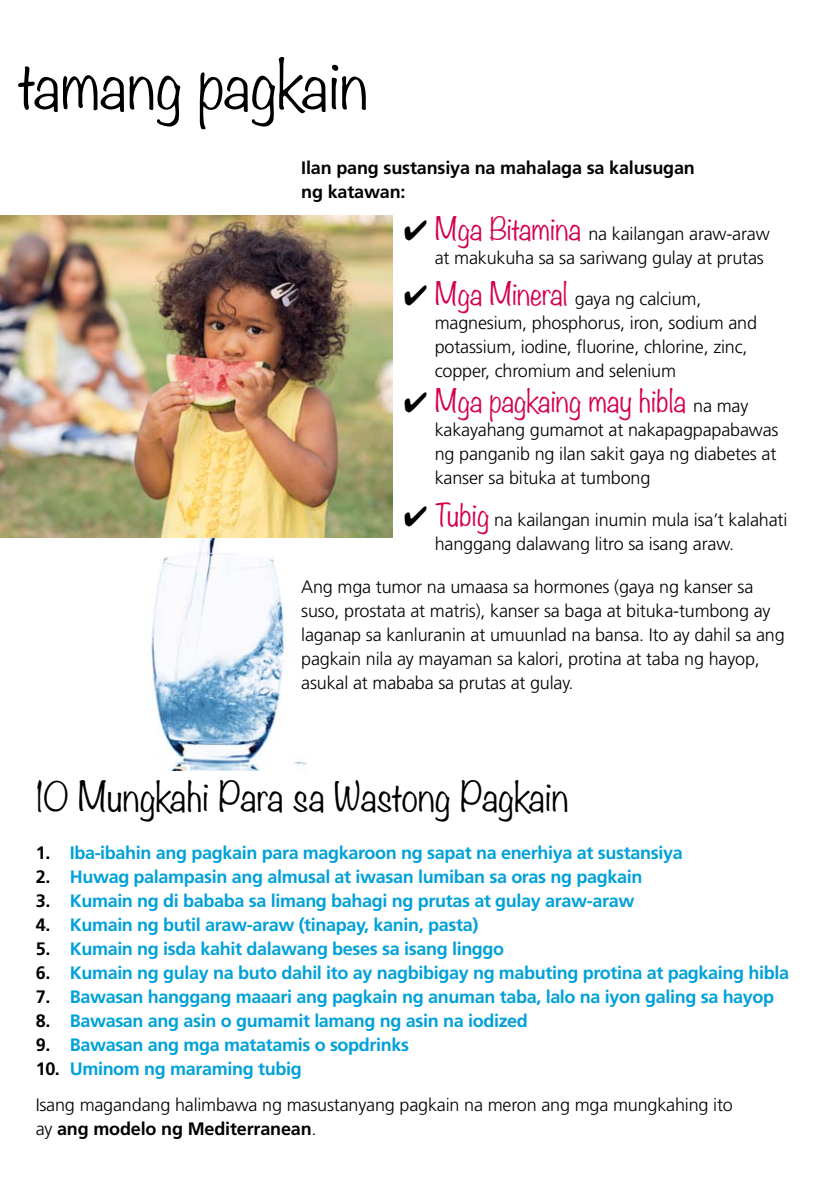
<style>
.page{position:relative;width:823px;height:1191px;background:#fff}
.page>*{position:absolute;margin:0;border:0;box-sizing:border-box;transform-origin:0 0}
.t1{font:300 60px "Noteworthy";color:#000}
.t2{font:300 36px "Noteworthy";color:#000}
.t3{font:300 28px "Noteworthy";color:#d40050}
.t4{font:300 18px/24px "Frutiger LT Std";letter-spacing:-.01em;color:#000}
.t5{font:700 18px "Frutiger LT Std";letter-spacing:-.02em;color:#00a1da}
.t6{font:700 18px/24px "Frutiger LT Std";letter-spacing:-.01em;color:#000}
.s1{font-family:"Noteworthy";font-size:28px;color:#d40050}
.s2{color:#000}
.s3{font-family:"Frutiger LT Std";font-size:18px;color:#000}
.s4{font-weight:700}
.s5{font-weight:700;color:#00a1da}
.s6{font-weight:300}
</style>
<div class="page">
<img style="left:143px;top:537px;width:163px;height:234px">
<img style="left:0;top:216px;width:392px;height:321px">
<h1 class="t1" style="left:16px;top:32px;width:353px">tamang pagkain</h1>
<p class="t6" style="left:301px;top:156px;width:395px">Ilan pang sustansiya na mahalaga sa kalusugan ng katawan:</p>
<p class="t4" style="left:434px;top:222px;width:336px;text-indent:-31px">✔ <span class="s1">Mga Bitamina</span> na kailangan araw-araw at makukuha sa sa sariwang gulay at prutas</p>
<p class="t4" style="left:434px;top:287px;width:323px;text-indent:-31px">✔ <span class="s1">Mga Mineral</span> gaya ng calcium, magnesium, phosphorus, iron, sodium and potassium, iodine, fluorine, chlorine, zinc, copper, chromium and selenium</p>
<h3 class="t3" style="left:403px;top:377px;width:346px"><span class="s2">✔</span> Mga pagkaing may hibla <span class="s3">na may</span></h3>
<p class="t4" style="left:434px;top:418px;width:345px">kakayahang gumamot at nakapagpapabawas ng panganib ng ilan sakit gaya ng diabetes at kanser sa bituka at tumbong</p>
<p class="t4" style="left:434px;top:508px;width:354px;text-indent:-31px">✔ <span class="s1">Tubig</span> na kailangan inumin mula isa’t kalahati hanggang dalawang litro sa isang araw.</p>
<p class="t4" style="left:301px;top:575px;width:484px">Ang mga tumor na umaasa sa hormones (gaya ng kanser sa suso, prostata at matris), kanser sa baga at bituka-tumbong ay laganap sa kanluranin at umuunlad na bansa. Ito ay dahil sa ang pagkain nila ay mayaman sa kalori, protina at taba ng hayop, asukal at mababa sa prutas at gulay.</p>
<h2 class="t2" style="left:36px;top:765px;width:534px">10 Mungkahi Para sa Wastong Pagkain</h2>
<p class="t5" style="left:36px;top:842px;width:648px"><span class="s2">1.</span> Iba-ibahin ang pagkain para magkaroon ng sapat na enerhiya at sustansiya</p>
<p class="t5" style="left:36px;top:866px;width:608px"><span class="s2">2.</span> Huwag palampasin ang almusal at iwasan lumiban sa oras ng pagkain</p>
<p class="t5" style="left:36px;top:890px;width:600px"><span class="s2">3.</span> Kumain ng di bababa sa limang bahagi ng prutas at gulay araw-araw</p>
<p class="t5" style="left:36px;top:914px;width:444px"><span class="s2">4.</span> Kumain ng butil araw-araw (tinapay, kanin, pasta)</p>
<p class="t5" style="left:36px;top:938px;width:470px"><span class="s2">5.</span> Kumain ng isda kahit dalawang beses sa isang linggo</p>
<p class="t5" style="left:36px;top:962px;width:754px"><span class="s2">6.</span> Kumain ng gulay na buto dahil ito ay nagbibigay ng mabuting protina at pagkaing hibla</p>
<p class="t5" style="left:36px;top:986px;width:739px"><span class="s2">7.</span> Bawasan hanggang maaari ang pagkain ng anuman taba, lalo na iyon galing sa hayop</p>
<p class="t5" style="left:36px;top:1010px;width:493px"><span class="s2">8.</span> Bawasan ang asin o gumamit lamang ng asin na iodized</p>
<p class="t5" style="left:36px;top:1034px;width:375px"><span class="s2">9.</span> Bawasan ang mga matatamis o sopdrinks</p>
<p class="t4" style="left:36px;top:1051px;width:698px;line-height:35.4px"><span class="s4">10.</span> <span class="s5">Uminom ng maraming tubig<br></span>Isang magandang halimbawa ng masustanyang pagkain na meron ang mga mungkahing ito</p>
<p class="t6" style="left:36px;top:1116px;width:282px"><span class="s6">ay</span> ang modelo ng Mediterranean<span class="s6">.</span></p>
</div>
